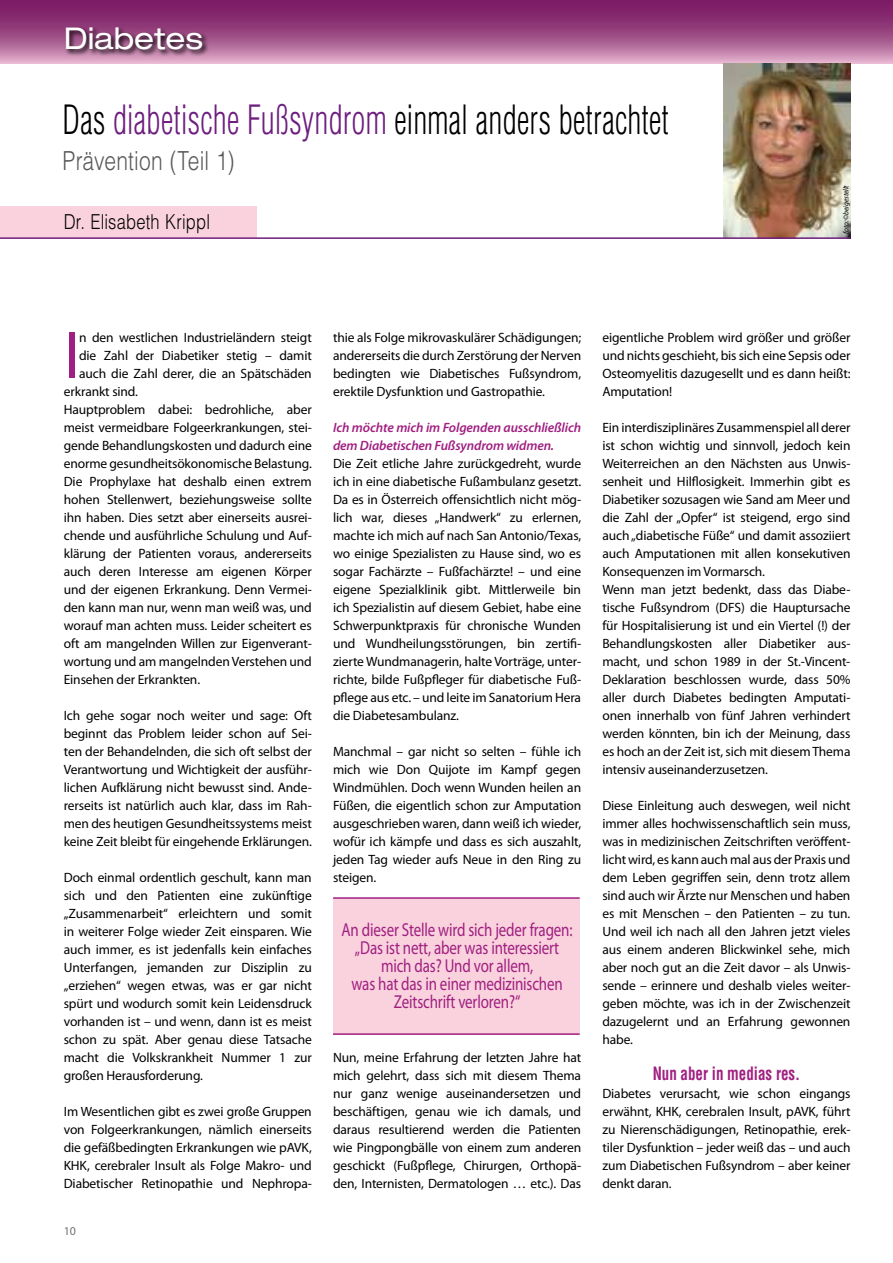
<style>
.page{position:relative;width:893px;height:1263px;background:#fff}
.page>*{position:absolute;margin:0;border:0;box-sizing:border-box;transform-origin:0 0}
.t1{font:66.9px "Myriad Pro";color:#a01f81}
.t2{font:300 condensed 39.3px "Helvetica";letter-spacing:.01em;color:#000;scale:.8 1}
.t3{font:expanded 30px "Helvetica Neue";color:#fff}
.t4{font:300 26.25px "Helvetica";letter-spacing:.005em;color:#58585a;scale:.8 1}
.t5{font:300 20.7px "Helvetica";letter-spacing:.01em;color:#000;scale:.8 1}
.t6{font:18.75px/18px "Myriad Pro";letter-spacing:-.01em;color:#a01f81;text-align:center;scale:.8 1}
.t7{font:700 condensed 18px "Helvetica";color:#a01f81;scale:.83 1}
.t8{font:13.5px/18px "Myriad Pro";letter-spacing:-.01em;color:#000;text-align:justify}
.t9{font:12px "Myriad Pro";color:#707172}
.t10{font:italic 7.5px "Myriad Pro";letter-spacing:-.01em;color:#000}
.s1{color:#6d1e7e}
.s2{font-weight:600;font-style:italic;color:#a01f81}
</style>
<div class="page">
<svg style="left:0;top:0;width:893px;height:64px;background:#9f5088"></svg>
<div style="left:65px;top:26px;width:145px;height:31px;background:#000;opacity:.9"></div>
<div style="left:333px;top:898px;width:247px;height:136px;background:#f9d2dd"></div>
<hr style="left:333px;top:897px;width:247px;height:2px;background:#a01f81">
<hr style="left:333px;top:1033px;width:247px;height:2px;background:#a01f81">
<div style="left:0;top:206px;width:257px;height:32px;background:#f9d2dd"></div>
<img style="left:723px;top:64px;width:127px;height:173px">
<hr style="left:0;top:237px;width:850px;height:2px;background:#6d1e7e">
<p class="t3" style="left:64px;top:20px;width:141px">Diabetes</p>
<p class="t2" style="left:63px;top:95px;width:759px">Das <span class="s1">diabetische Fußsyndrom</span> einmal anders betrachtet</p>
<p class="t4" style="left:63px;top:144px;width:216px">Prävention (Teil 1)</p>
<p class="t5" style="left:64px;top:209px;width:184px">Dr. Elisabeth Krippl</p>
<p class="t10" style="left:841px;top:234px;width:50px;rotate:-90deg">foto:©beigestellt</p>
<p class="t1" style="left:64px;top:314px;width:17px">I</p>
<p class="t8" style="left:79px;top:328px;width:234px">n den westlichen Industrieländern steigt</p>
<p class="t8" style="left:79px;top:346px;width:234px">die Zahl der Diabetiker stetig – damit</p>
<p class="t8" style="left:79px;top:364px;width:234px">auch die Zahl derer, die an Spätschäden</p>
<p class="t8" style="left:64px;top:382px;width:76px">erkrankt sind.</p>
<p class="t8" style="left:64px;top:400px;width:250px">Hauptproblem dabei: bedrohliche, aber</p>
<p class="t8" style="left:64px;top:418px;width:250px">meist vermeidbare Folgeerkrankungen, stei-</p>
<p class="t8" style="left:64px;top:436px;width:250px">gende Behandlungskosten und dadurch eine</p>
<p class="t8" style="left:64px;top:454px;width:250px">enorme gesundheitsökonomische Belastung.</p>
<p class="t8" style="left:64px;top:472px;width:250px">Die Prophylaxe hat deshalb einen extrem</p>
<p class="t8" style="left:64px;top:490px;width:250px">hohen Stellenwert, beziehungsweise sollte</p>
<p class="t8" style="left:64px;top:508px;width:250px">ihn haben. Dies setzt aber einerseits ausrei-</p>
<p class="t8" style="left:64px;top:526px;width:250px">chende und ausführliche Schulung und Auf-</p>
<p class="t8" style="left:64px;top:544px;width:250px">klärung der Patienten voraus, andererseits</p>
<p class="t8" style="left:64px;top:562px;width:250px">auch deren Interesse am eigenen Körper</p>
<p class="t8" style="left:64px;top:580px;width:250px">und der eigenen Erkrankung. Denn Vermei-</p>
<p class="t8" style="left:64px;top:598px;width:250px">den kann man nur, wenn man weiß was, und</p>
<p class="t8" style="left:64px;top:616px;width:249px">worauf man achten muss. Leider scheitert es</p>
<p class="t8" style="left:64px;top:634px;width:250px">oft am mangelnden Willen zur Eigenverant-</p>
<p class="t8" style="left:64px;top:652px;width:250px">wortung und am mangelnden Verstehen und</p>
<p class="t8" style="left:64px;top:670px;width:138px">Einsehen der Erkrankten.</p>
<p class="t8" style="left:64px;top:706px;width:250px">Ich gehe sogar noch weiter und sage: Oft beginnt das Problem leider schon auf Sei&shy;ten der Behandelnden, die sich oft selbst der Verantwortung und Wichtigkeit der ausführ&shy;lichen Aufklärung nicht bewusst sind. Ande&shy;rerseits ist natürlich auch klar, dass im Rah&shy;men des heutigen Gesundheitssystems meist keine Zeit bleibt für eingehende Erklärungen.</p>
<p class="t8" style="left:64px;top:868px;width:250px">Doch einmal ordentlich geschult, kann man sich und den Patienten eine zukünftige „Zusammenarbeit“ erleichtern und somit in weiterer Folge wieder Zeit einsparen. Wie auch immer, es ist jedenfalls kein einfaches Unterfangen, jemanden zur Disziplin zu „erziehen“ wegen etwas, was er gar nicht spürt und wodurch somit kein Leidensdruck vorhanden ist – und wenn, dann ist es meist schon zu spät. Aber genau diese Tatsache macht die Volkskrankheit Nummer 1 zur großen Herausforderung.</p>
<p class="t8" style="left:64px;top:1102px;width:250px">Im Wesentlichen gibt es zwei große Gruppen von Folgeerkrankungen, nämlich einerseits die gefäßbedingten Erkrankungen wie pAVK, KHK, cerebraler Insult als Folge Makro- und Diabetischer Retinopathie und Nephropa-</p>
<p class="t9" style="left:64px;top:1223px;width:14px">10</p>
<p class="t8" style="left:333px;top:328px;width:250px">thie als Folge mikrovaskulärer Schädigungen; andererseits die durch Zerstörung der Nerven bedingten wie Diabetisches Fußsyndrom, erektile Dysfunktion und Gastropathie.</p>
<p class="t8" style="left:333px;top:418px;width:250px;text-align:left"><span class="s2">Ich möchte mich im Folgenden ausschließlich dem Diabetischen Fußsyndrom widmen.<br></span>Die Zeit etliche Jahre zurückgedreht, wurde ich in eine diabetische Fußambulanz gesetzt.<br>Da es in Österreich offensichtlich nicht mög&shy;lich war, dieses „Handwerk“ zu erlernen, machte ich mich auf nach San Antonio/Texas, wo einige Spezialisten zu Hause sind, wo es sogar Fachärzte – Fußfachärzte! – und eine eigene Spezialklinik gibt. Mittlerweile bin ich Spezialistin auf diesem Gebiet, habe eine Schwerpunktpraxis für chronische Wunden und Wundheilungsstörungen, bin zertifi&shy;zierte Wundmanagerin, halte Vorträge, unter&shy;richte, bilde Fußpfleger für diabetische Fuß&shy;pflege aus etc. – und leite im Sanatorium Hera die Diabetesambulanz.</p>
<p class="t8" style="left:333px;top:742px;width:250px">Manchmal – gar nicht so selten – fühle ich mich wie Don Quijote im Kampf gegen Windmühlen. Doch wenn Wunden heilen an Füßen, die eigentlich schon zur Amputation ausgeschrieben waren, dann weiß ich wieder, wofür ich kämpfe und dass es sich auszahlt, jeden Tag wieder aufs Neue in den Ring zu steigen.</p>
<p class="t6" style="left:342px;top:920px;width:290px">An dieser Stelle wird sich jeder fragen: „Das ist nett, aber was interessiert mich das? Und vor allem,<br>was hat das in einer medizinischen<br>Zeitschrift verloren?“</p>
<p class="t8" style="left:333px;top:1048px;width:250px">Nun, meine Erfahrung der letzten Jahre hat mich gelehrt, dass sich mit diesem Thema nur ganz wenige auseinandersetzen und beschäftigen, genau wie ich damals, und daraus resultierend werden die Patienten wie Pingpongbälle von einem zum anderen geschickt (Fußpflege, Chirurgen, Orthopä&shy;den, Internisten, Dermatologen … etc.). Das</p>
<p class="t8" style="left:602px;top:328px;width:250px">eigentliche Problem wird größer und größer und nichts geschieht, bis sich eine Sepsis oder Osteomyelitis dazugesellt und es dann heißt:<br>Amputation!</p>
<p class="t8" style="left:602px;top:418px;width:250px;text-align:left">Ein interdisziplinäres Zusammenspiel all derer ist schon wichtig und sinnvoll, jedoch kein Weiterreichen an den Nächsten aus Unwis&shy;senheit und Hilflosigkeit. Immerhin gibt es Diabetiker sozusagen wie Sand am Meer und die Zahl der „Opfer“ ist steigend, ergo sind auch „diabetische Füße“ und damit assoziiert auch Amputationen mit allen konsekutiven Konsequenzen im Vormarsch.<br>Wenn man jetzt bedenkt, dass das Diabe&shy;tische Fußsyndrom (DFS) die Hauptursache für Hospitalisierung ist und ein Viertel (!) der Behandlungskosten aller Diabetiker aus&shy;macht, und schon 1989 in der St.-Vincent-Deklaration beschlossen wurde, dass 50% aller durch Diabetes bedingten Amputati&shy;onen innerhalb von fünf Jahren verhindert werden könnten, bin ich der Meinung, dass es hoch an der Zeit ist, sich mit diesem Thema intensiv auseinanderzusetzen.</p>
<p class="t8" style="left:602px;top:796px;width:250px">Diese Einleitung auch deswegen, weil nicht immer alles hochwissenschaftlich sein muss, was in medizinischen Zeitschriften veröffent&shy;licht wird, es kann auch mal aus der Praxis und dem Leben gegriffen sein, denn trotz allem sind auch wir Ärzte nur Menschen und haben es mit Menschen – den Patienten – zu tun.<br>Und weil ich nach all den Jahren jetzt vieles aus einem anderen Blickwinkel sehe, mich aber noch gut an die Zeit davor – als Unwis&shy;sende – erinnere und deshalb vieles weiter&shy;geben möchte, was ich in der Zwischenzeit dazugelernt und an Erfahrung gewonnen habe.</p>
<p class="t7" style="left:653px;top:1062px;width:179px">Nun aber in medias res.</p>
<p class="t8" style="left:602px;top:1084px;width:250px">Diabetes verursacht, wie schon eingangs erwähnt, KHK, cerebralen Insult, pAVK, führt zu Nierenschädigungen, Retinopathie, erek&shy;tiler Dysfunktion – jeder weiß das – und auch zum Diabetischen Fußsyndrom – aber keiner denkt daran.</p>
</div>
